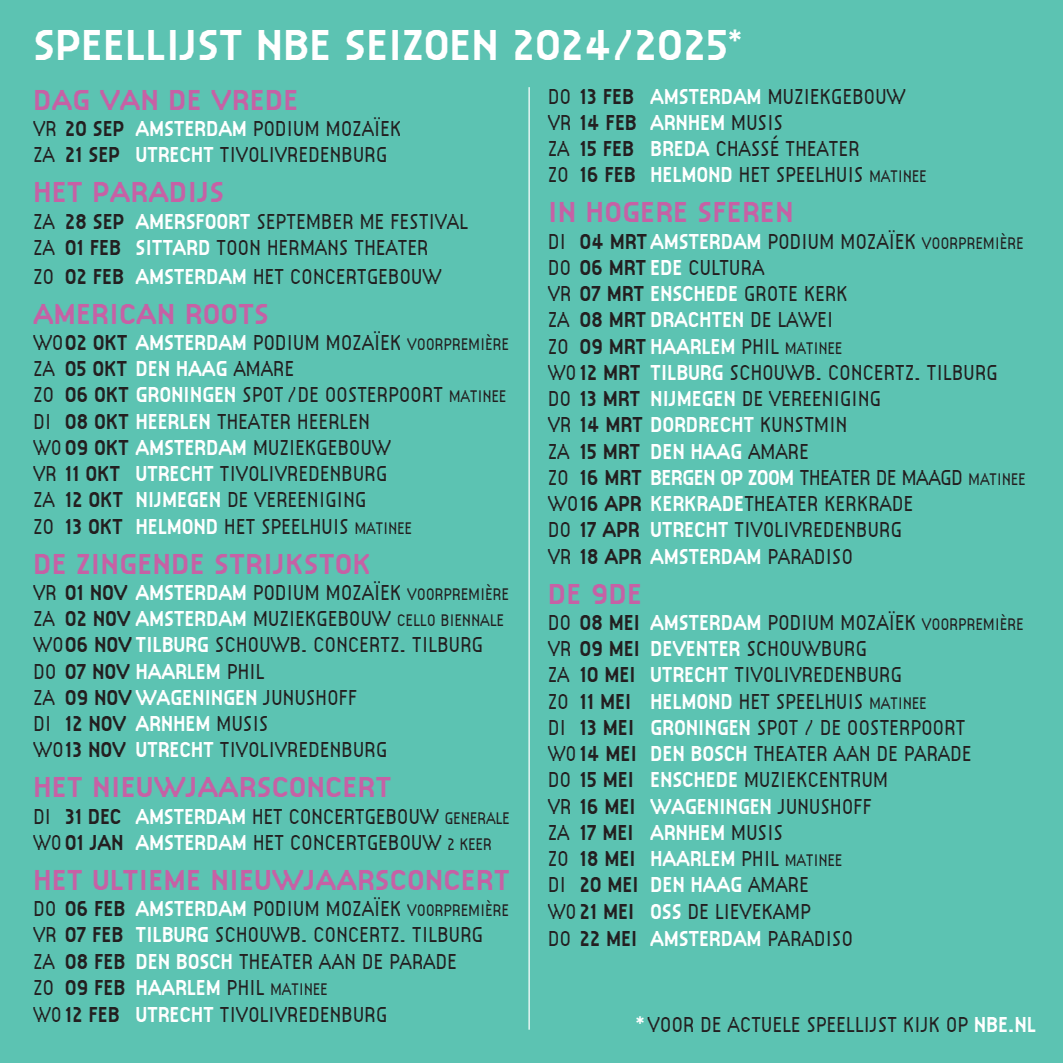
<style>
.page{position:relative;width:1063px;height:1063px;background:#5cc3b2}
.page>*{position:absolute;margin:0;border:0;box-sizing:border-box;transform-origin:0 0}
.t1{font:700 45px "Citizen OT";letter-spacing:-.015em;color:#fff}
.t2{font:700 30px "Citizen OT";color:#c661a5}
.t3{font:300 22.5px/26.2px "Citizen OT";letter-spacing:-.015em;color:#231f20;scale:.9 1}
.s1{font-family:"Moderat";font-size:35px}
.s2{font-weight:700}
.s3{font-weight:700;color:#fff}
.s4{font-size:17.5px}
.s5{font-family:"Moderat";font-weight:700;color:#fff}
</style>
<div class="page">
<hr style="left:529px;top:87px;width:1px;height:943px;background:#fff">
<h1 class="t1" style="left:33px;top:18px;width:711px">SPEELLIJST NBE SEIZOEN 2024/2025<span class="s1">*</span></h1>
<h2 class="t2" style="left:33px;top:82px;width:267px">DAG VAN DE VREDE</h2>
<p class="t3" style="left:33px;top:115px;width:411px">VR <span class="s2">20 SEP</span> <span class="s3">AMSTERDAM</span> PODIUM MOZAÏEK<br>ZA <span class="s2">21 SEP</span> <span class="s3">UTRECHT</span> TIVOLIVREDENBURG</p>
<h2 class="t2" style="left:33px;top:175px;width:193px">HET PARADIJS</h2>
<p class="t3" style="left:33px;top:208px;width:485px">ZA <span class="s2">28 SEP</span> <span class="s3">AMERSFOORT</span> SEPTEMBER ME FESTIVAL<br>ZA <span class="s2">01 FEB</span> <span class="s3">SITTARD</span> TOON HERMANS THEATER</p>
<p class="t3" style="left:33px;top:263px;width:455px">ZO <span class="s2">02 FEB</span> <span class="s3">AMSTERDAM</span> HET CONCERTGEBOUW</p>
<h2 class="t2" style="left:33px;top:296px;width:238px">AMERICAN ROOTS</h2>
<p class="t3" style="left:33px;top:329px;width:531px">WO<span class="s2">02 OKT</span> <span class="s3">AMSTERDAM</span> PODIUM MOZAÏEK <span class="s4">VOORPREMIÈRE </span>ZA <span class="s2">05 OKT</span> <span class="s3">DEN HAAG</span> AMARE<br>ZO <span class="s2">06 OKT</span> <span class="s3">GRONINGEN</span> SPOT / DE OOSTERPOORT <span class="s4">MATINEE </span>DI <span class="s2">08 OKT</span> <span class="s3">HEERLEN</span> THEATER HEERLEN<br>WO <span class="s2">09 OKT</span> <span class="s3">AMSTERDAM</span> MUZIEKGEBOUW<br>VR <span class="s2">11 OKT</span> <span class="s3">UTRECHT</span> TIVOLIVREDENBURG<br>ZA <span class="s2">12 OKT</span> <span class="s3">NIJMEGEN</span> DE VEREENIGING<br>ZO <span class="s2">13 OKT</span> <span class="s3">HELMOND</span> HET SPEELHUIS <span class="s4">MATINEE</span></p>
<h2 class="t2" style="left:33px;top:546px;width:340px">DE ZINGENDE STRIJKSTOK</h2>
<p class="t3" style="left:33px;top:579px;width:531px">VR <span class="s2">01 NOV</span> <span class="s3">AMSTERDAM</span> PODIUM MOZAÏEK <span class="s4">VOORPREMIÈRE </span>ZA <span class="s2">02 NOV</span> <span class="s3">AMSTERDAM</span> MUZIEKGEBOUW <span class="s4">CELLO BIENNALE </span>WO<span class="s2">06 NOV</span> <span class="s3">TILBURG</span> SCHOUWB. CONCERTZ. TILBURG DO <span class="s2">07 NOV</span> <span class="s3">HAARLEM</span> PHIL<br>ZA <span class="s2">09 NOV</span> <span class="s3">WAGENINGEN</span> JUNUSHOFF<br>DI <span class="s2">12 NOV</span> <span class="s3">ARNHEM</span> MUSIS<br>WO<span class="s2">13 NOV</span> <span class="s3">UTRECHT</span> TIVOLIVREDENBURG</p>
<h2 class="t2" style="left:33px;top:770px;width:360px">HET NIEUWJAARSCONCERT</h2>
<p class="t3" style="left:33px;top:803px;width:531px">DI <span class="s2">31 DEC</span> <span class="s3">AMSTERDAM</span> HET CONCERTGEBOUW <span class="s4">GENERALE<br></span>WO <span class="s2">01 JAN</span> <span class="s3">AMSTERDAM</span> HET CONCERTGEBOUW <span class="s4">2 KEER</span></p>
<h2 class="t2" style="left:33px;top:862px;width:478px">HET ULTIEME NIEUWJAARSCONCERT</h2>
<p class="t3" style="left:33px;top:895px;width:531px">DO <span class="s2">06 FEB</span> <span class="s3">AMSTERDAM</span> PODIUM MOZAÏEK <span class="s4">VOORPREMIÈRE </span>VR <span class="s2">07 FEB</span> <span class="s3">TILBURG</span> SCHOUWB. CONCERTZ. TILBURG ZA <span class="s2">08 FEB</span> <span class="s3">DEN BOSCH</span> THEATER AAN DE PARADE<br>ZO <span class="s2">09 FEB</span> <span class="s3">HAARLEM</span> PHIL <span class="s4">MATINEE<br></span>WO <span class="s2">12 FEB</span> <span class="s3">UTRECHT</span> TIVOLIVREDENBURG</p>
<p class="t3" style="left:548px;top:83px;width:423px">DO <span class="s2">13 FEB</span> <span class="s3">AMSTERDAM</span> MUZIEKGEBOUW<br>VR <span class="s2">14 FEB</span> <span class="s3">ARNHEM</span> MUSIS<br>ZA <span class="s2">15 FEB</span> <span class="s3">BREDA</span> CHASSÉ THEATER<br>ZO <span class="s2">16 FEB</span> <span class="s3">HELMOND</span> HET SPEELHUIS <span class="s4">MATINEE</span></p>
<h2 class="t2" style="left:548px;top:195px;width:248px">IN HOGERE SFEREN</h2>
<p class="t3" style="left:548px;top:228px;width:533px">DI <span class="s2">04 MRT</span><span class="s3">AMSTERDAM</span> PODIUM MOZAÏEK <span class="s4">VOORPREMIÈRE<br></span>DO <span class="s2">06 MRT</span> <span class="s3">EDE</span> CULTURA<br>VR <span class="s2">07 MRT</span> <span class="s3">ENSCHEDE</span> GROTE KERK<br>ZA <span class="s2">08 MRT</span> <span class="s3">DRACHTEN</span> DE LAWEI<br>ZO <span class="s2">09 MRT</span> <span class="s3">HAARLEM</span> PHIL <span class="s4">MATINEE<br></span>WO <span class="s2">12 MRT</span> <span class="s3">TILBURG</span> SCHOUWB. CONCERTZ. TILBURG<br>DO <span class="s2">13 MRT</span> <span class="s3">NIJMEGEN</span> DE VEREENIGING<br>VR <span class="s2">14 MRT</span> <span class="s3">DORDRECHT</span> KUNSTMIN<br>ZA <span class="s2">15 MRT</span> <span class="s3">DEN HAAG</span> AMARE<br>ZO <span class="s2">16 MRT</span> <span class="s3">BERGEN OP ZOOM</span> THEATER DE MAAGD <span class="s4">MATINEE<br></span>WO<span class="s2">16 APR</span> <span class="s3">KERKRADE</span>THEATER KERKRADE<br>DO <span class="s2">17 APR</span> <span class="s3">UTRECHT</span> TIVOLIVREDENBURG<br>VR <span class="s2">18 APR</span> <span class="s3">AMSTERDAM</span> PARADISO</p>
<h2 class="t2" style="left:548px;top:576px;width:96px">DE 9DE</h2>
<p class="t3" style="left:548px;top:609px;width:531px">DO <span class="s2">08 MEI</span> <span class="s3">AMSTERDAM</span> PODIUM MOZAÏEK <span class="s4">VOORPREMIÈRE<br></span>VR <span class="s2">09 MEI</span> <span class="s3">DEVENTER</span> SCHOUWBURG<br>ZA <span class="s2">10 MEI</span> <span class="s3">UTRECHT</span> TIVOLIVREDENBURG<br>ZO <span class="s2">11 MEI</span> <span class="s3">HELMOND</span> HET SPEELHUIS <span class="s4">MATINEE<br></span>DI <span class="s2">13 MEI</span> <span class="s3">GRONINGEN</span> SPOT / DE OOSTERPOORT<br>WO <span class="s2">14 MEI</span> <span class="s3">DEN BOSCH</span> THEATER AAN DE PARADE<br>DO <span class="s2">15 MEI</span> <span class="s3">ENSCHEDE</span> MUZIEKCENTRUM<br>VR <span class="s2">16 MEI</span> <span class="s3">WAGENINGEN</span> JUNUSHOFF<br>ZA <span class="s2">17 MEI</span> <span class="s3">ARNHEM</span> MUSIS<br>ZO <span class="s2">18 MEI</span> <span class="s3">HAARLEM</span> PHIL <span class="s4">MATINEE<br></span>DI <span class="s2">20 MEI</span> <span class="s3">DEN HAAG</span> AMARE<br>WO <span class="s2">21 MEI</span> <span class="s3">OSS</span> DE LIEVEKAMP<br>DO <span class="s2">22 MEI</span> <span class="s3">AMSTERDAM</span> PARADISO</p>
<p class="t3" style="left:635px;top:1011px;width:447px"><span class="s5">*</span> VOOR DE ACTUELE SPEELLIJST KIJK OP <span class="s3">NBE.NL</span></p>
</div>
